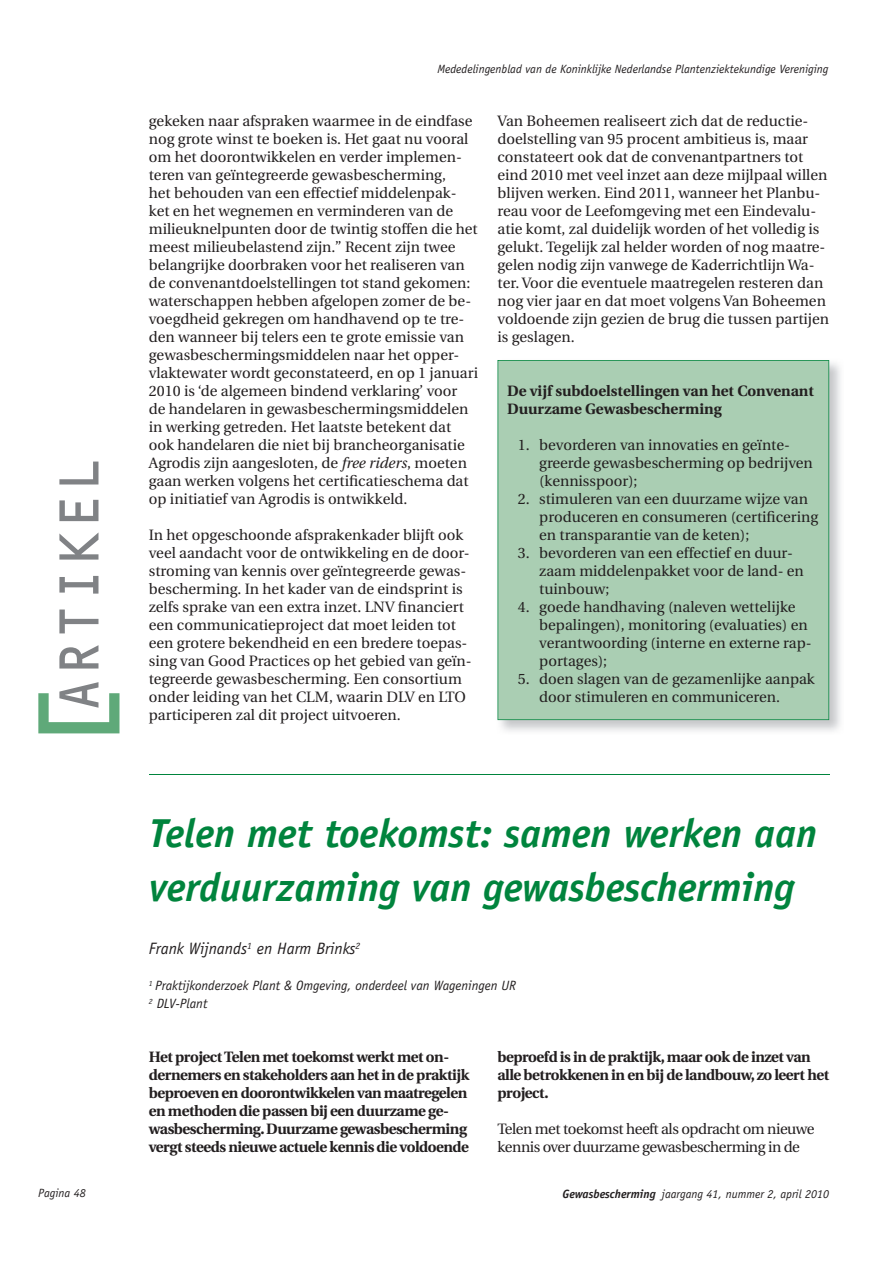
<style>
.page{position:relative;width:893px;height:1263px;background:#fff}
.page>*{position:absolute;margin:0;border:0;box-sizing:border-box;transform-origin:0 0}
.t1{font:109.5px "OCR C Regular";color:#5fa979}
.t2{font:57.6px "OCR C Regular";color:#808285;scale:.88 1}
.t3{font:italic 700 40.5px/54px "Officina Sans";color:#00843d}
.t4{font:italic 16.5px "Officina Sans";color:#231f20}
.t5{font:15px/18px "Utopia";color:#231f20}
.t6{font:700 15px/18px "Utopia";letter-spacing:-.03em;color:#231f20}
.t7{font:15px/18px "Utopia";letter-spacing:-.03em;color:#231f20}
.t8{font:700 15px/18px "Utopia";color:#231f20}
.t9{font:italic 13.5px/18px "Officina Sans";color:#231f20}
.t10{font:italic 12px "Officina Sans";color:#231f20}
.s1{font-style:italic}
.s2{font-weight:700}
</style>
<div class="page">
<hr style="left:149px;top:774px;width:680px;height:1px;background:#00843d">
<img style="left:497px;top:360px;width:344px;height:371px">
<div style="left:497px;top:360px;width:332px;height:360px;background:#aaceb3"></div>
<h2 class="t2" style="left:52px;top:713px;width:294px;rotate:-90deg">ARTIKEL</h2>
<h1 class="t1" style="left:32px;top:753px;width:80px;rotate:-90deg">[</h1>
<p class="t10" style="left:437px;top:62px;width:392px">Mededelingenblad van de Koninklijke Nederlandse Plantenziektekundige Vereniging</p>
<p class="t5" style="left:149px;top:112px;width:331px">gekeken naar afspraken waarmee in de eindfase nog grote winst te boeken is. Het gaat nu vooral om het doorontwikkelen en verder implemen&shy;teren van geïntegreerde gewasbescherming,<br>het behouden van een effectief middelenpak&shy;ket en het wegnemen en verminderen van de milieuknelpunten door de twintig stoffen die het meest milieubelastend zijn.” Recent zijn twee belangrijke doorbraken voor het realiseren van de convenantdoelstellingen tot stand gekomen: waterschappen hebben afgelopen zomer de be&shy;voegdheid gekregen om handhavend op te tre&shy;den wanneer bij telers een te grote emissie van gewasbeschermingsmiddelen naar het opper&shy;vlaktewater wordt geconstateerd, en op 1 januari 2010 is ‘de algemeen bindend verklaring’ voor<br>de handelaren in gewasbeschermingsmiddelen in werking getreden. Het laatste betekent dat ook handelaren die niet bij brancheorganisatie Agrodis zijn aangesloten, de <span class="s1">free riders</span>, moeten gaan werken volgens het certificatieschema dat op initiatief van Agrodis is ontwikkeld.</p>
<p class="t5" style="left:149px;top:526px;width:324px">In het opgeschoonde afsprakenkader blijft ook veel aandacht voor de ontwikkeling en de door&shy;stroming van kennis over geïntegreerde gewas&shy;bescherming. In het kader van de eindsprint is zelfs sprake van een extra inzet. LNV financiert een communicatieproject dat moet leiden tot een grotere bekendheid en een bredere toepas&shy;sing van Good Practices op het gebied van geïn&shy;tegreerde gewasbescherming. Een consortium onder leiding van het CLM, waarin DLV en LTO participeren zal dit project uitvoeren.</p>
<p class="t5" style="left:497px;top:112px;width:333px">Van Boheemen realiseert zich dat de reductie&shy;doelstelling van 95 procent ambitieus is, maar constateert ook dat de convenantpartners tot eind 2010 met veel inzet aan deze mijlpaal willen blijven werken. Eind 2011, wanneer het Planbu&shy;reau voor de Leefomgeving met een Eindevalu&shy;atie komt, zal duidelijk worden of het volledig is gelukt. Tegelijk zal helder worden of nog maatre&shy;gelen nodig zijn vanwege de Kaderrichtlijn Wa&shy;ter. Voor die eventuele maatregelen resteren dan nog vier jaar en dat moet volgens Van Boheemen voldoende zijn gezien de brug die tussen partijen is geslagen.</p>
<p class="t8" style="left:507px;top:382px;width:308px">De vijf subdoelstellingen van het Convenant<br>Duurzame Gewasbescherming</p>
<p class="t5" style="left:539px;top:436px;width:275px;text-indent:-21px">1. bevorderen van innovaties en geïnte&shy;greerde gewasbescherming op bedrijven (kennisspoor);</p>
<p class="t5" style="left:539px;top:490px;width:281px;text-indent:-21px">2. stimuleren van een duurzame wijze van produceren en consumeren (certificering en transparantie van de keten);</p>
<p class="t5" style="left:539px;top:544px;width:266px;text-indent:-21px">3. bevorderen van een effectief en duur&shy;zaam middelenpakket voor de land- en tuinbouw;</p>
<p class="t5" style="left:539px;top:598px;width:274px;text-indent:-21px">4. goede handhaving (naleven wettelijke bepalingen), monitoring (evaluaties) en verantwoording (interne en externe rap&shy;portages);</p>
<p class="t5" style="left:539px;top:670px;width:277px;text-indent:-21px">5. doen slagen van de gezamenlijke aanpak door stimuleren en communiceren.</p>
<h3 class="t3" style="left:149px;top:806px;width:670px">Telen met toekomst: samen werken aan verduurzaming van gewasbescherming</h3>
<p class="t4" style="left:149px;top:939px;width:213px">Frank Wijnands<sup>1</sup> en Harm Brinks<sup>2</sup></p>
<p class="t9" style="left:149px;top:976px;width:369px"><sup>1</sup> Praktijkonderzoek Plant &amp; Omgeving, onderdeel van Wageningen UR<br><sup>2</sup> DLV-Plant</p>
<p class="t6" style="left:149px;top:1048px;width:322px">Het project Telen met toekomst werkt met on&shy;dernemers en stakeholders aan het in de praktijk beproeven en doorontwikkelen van maatregelen en methoden die passen bij een duurzame ge&shy;wasbescherming. Duurzame gewasbescherming vergt steeds nieuwe actuele kennis die voldoende</p>
<p class="t6" style="left:497px;top:1048px;width:333px">beproefd is in de praktijk, maar ook de inzet van alle betrokkenen in en bij de landbouw, zo leert het project.</p>
<p class="t7" style="left:497px;top:1120px;width:319px">Telen met toekomst heeft als opdracht om nieuwe kennis over duurzame gewasbescherming in de</p>
<p class="t10" style="left:38px;top:1186px;width:49px">Pagina 48</p>
<p class="t10" style="left:562px;top:1186px;width:268px"><span class="s2">Gewasbescherming</span> jaargang 41, nummer 2, april 2010</p>
</div>
